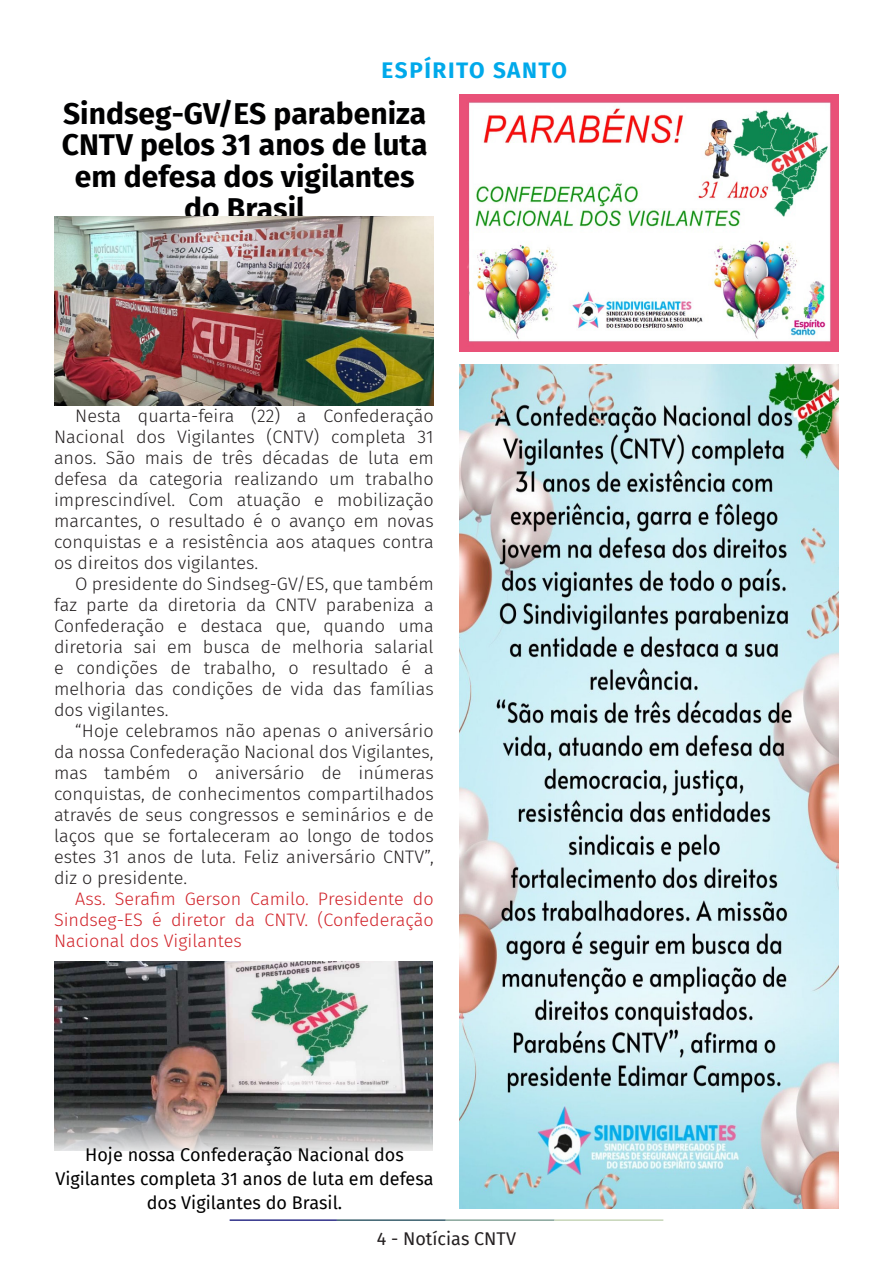
<style>
.page{position:relative;width:893px;height:1263px;background:#fff}
.page>*{position:absolute;margin:0;border:0;box-sizing:border-box;transform-origin:0 0}
.t1{font:700 30px/31.5px "Fira Sans";color:#000001;text-align:center}
.t2{font:700 22.5px "Fira Sans";letter-spacing:.07em;color:#00a9ea}
.t3{font:300 18px/21px "Fira Sans";color:#231f20;text-align:justify}
.t4{font:300 18px/21px "Fira Sans";color:#d1232a;text-align:justify}
.t5{font:18px/24px "Fira Sans";color:#000;text-align:center}
.t6{font:18px "Fira Sans";color:#231f20}
</style>
<div class="page">
<hr style="left:230px;top:1219px;width:107px;height:2px;background:#2f3088">
<hr style="left:337px;top:1219px;width:109px;height:2px;background:#3a5f6d">
<hr style="left:446px;top:1219px;width:109px;height:2px;background:#87a59a">
<hr style="left:555px;top:1219px;width:108px;height:2px;background:#c6d5b7">
<img style="left:54px;top:216px;width:380px;height:189px">
<img style="left:459px;top:365px;width:380px;height:844px">
<img style="left:54px;top:962px;width:378px;height:189px">
<img style="left:459px;top:95px;width:380px;height:256px">
<p class="t2" style="left:381px;top:51px;width:187px">ESPÍRITO SANTO</p>
<p class="t1" style="left:62px;top:96px;width:367px">Sindseg-GV/ES parabeniza<br>CNTV pelos 31 anos de luta em defesa dos vigilantes do Brasil</p>
<p class="t3" style="left:54px;top:405px;width:381px;text-indent:21px">Nesta quarta-feira (22) a Confederação Nacional dos Vigilantes (CNTV) completa 31 anos. São mais de três décadas de luta em defesa da categoria realizando um trabalho imprescindível. Com atuação e mobilização marcantes, o resultado é o avanço em novas conquistas e a resistência aos ataques contra os direitos dos vigilantes.</p>
<p class="t3" style="left:54px;top:573px;width:381px;text-indent:21px">O presidente do Sindseg-GV/ES, que também faz parte da diretoria da CNTV parabeniza a Confederação e destaca que, quando uma diretoria sai em busca de melhoria salarial e condições de trabalho, o resultado é a melhoria das condições de vida das famílias dos vigilantes.</p>
<p class="t3" style="left:54px;top:720px;width:381px;text-indent:21px">“Hoje celebramos não apenas o aniversário da nossa Confederação Nacional dos Vigilantes, mas também o aniversário de inúmeras conquistas, de conhecimentos compartilhados através de seus congressos e seminários e de laços que se fortaleceram ao longo de todos estes 31 anos de luta. Feliz aniversário CNTV”, diz o presidente.</p>
<p class="t4" style="left:54px;top:888px;width:381px;text-indent:21px">Ass. Serafim Gerson Camilo. Presidente do Sindseg-ES é diretor da CNTV. (Confederação Nacional dos Vigilantes</p>
<p class="t5" style="left:55px;top:1142px;width:380px">Hoje nossa Confederação Nacional dos<br>Vigilantes completa 31 anos de luta em defesa dos Vigilantes do Brasil.</p>
<p class="t6" style="left:377px;top:1225px;width:141px">4 - Notícias CNTV</p>
</div>
